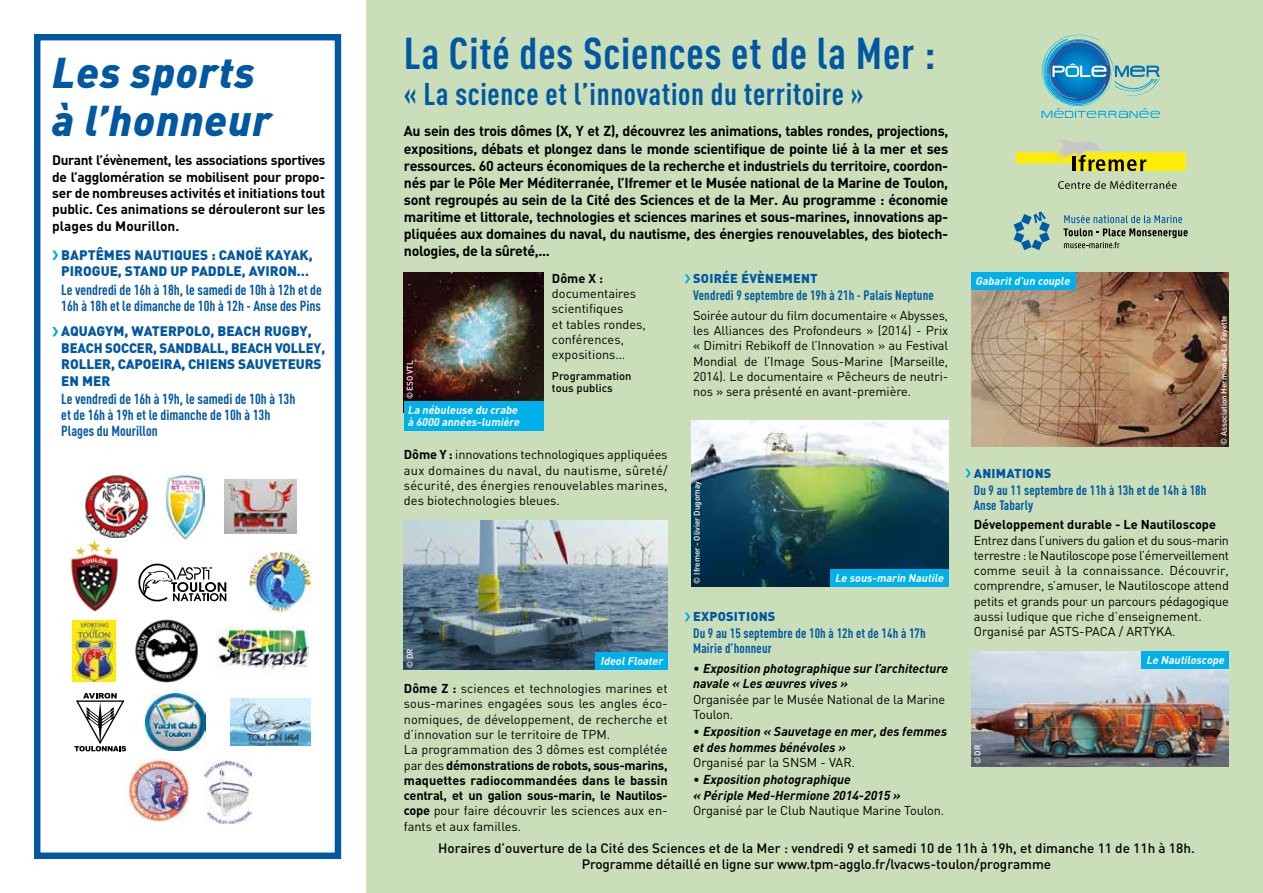
<style>
.page{position:relative;width:1263px;height:893px;background:#fff}
.page>*{position:absolute;margin:0;border:0;box-sizing:border-box;transform-origin:0 0}
.t1{font:700 43.95px "DIN Cond";letter-spacing:.02em;color:#0058a2}
.t2{font:italic 900 42.45px/48px "DIN";letter-spacing:.02em;color:#0058a2}
.t3{font:700 31.05px "DIN Cond";letter-spacing:.02em;color:#0058a2}
.t4{font:700 14.4px/16px "DIN Cond";color:#0058a2}
.t5{font:700 14.25px/17.1px "DIN";letter-spacing:-.025em;color:#000;text-align:justify}
.t6{font:700 13.65px/16.4px "DIN";letter-spacing:-.01em;color:#000;text-align:justify}
.t7{font:900 13.65px/16.4px "DIN";letter-spacing:-.01em;color:#0058a2}
.t8{font:500 13.5px/16.2px "DIN";color:#000;text-align:center}
.t9{font:700 13.5px/15px "DIN Cond";letter-spacing:.01em;color:#0058a2}
.t10{font:12.75px/15.3px "DIN";color:#000}
.t11{font:12.75px/15.3px "DIN";letter-spacing:-.02em;color:#000}
.t12{font:italic 700 12.75px/15.3px "DIN";color:#000}
.t13{font:700 12.75px "DIN";color:#000}
.t14{font:900 12.75px "DIN";letter-spacing:.02em;color:#0058a2}
.t15{font:italic 700 11.25px/12px "DIN";color:#fff}
.t16{font:500 11.25px/12px "DIN";color:#000}
.t17{font:500 8.25px "DIN";letter-spacing:-.01em;color:#fff}
.s1{font-weight:700}
.s2{font-weight:400;font-style:normal}
</style>
<div class="page">
<div style="left:366px;top:0;width:897px;height:893px;background:#cadfb9"></div>
<svg style="left:685px;top:274px;width:5px;height:9px"></svg>
<img style="left:691px;top:421px;width:257px;height:165px">
<div style="left:830px;top:569px;width:118px;height:17px;background:#00b0eb"></div>
<svg style="left:685px;top:612px;width:5px;height:9px"></svg>
<img style="left:972px;top:273px;width:257px;height:174px">
<div style="left:972px;top:273px;width:104px;height:17px;background:#00b0eb"></div>
<svg style="left:965px;top:469px;width:6px;height:9px"></svg>
<img style="left:972px;top:652px;width:257px;height:114px">
<div style="left:1142px;top:652px;width:87px;height:17px;background:#00b0eb"></div>
<img style="left:404px;top:273px;width:139px;height:129px">
<div style="left:404px;top:402px;width:139px;height:29px;background:#00b0eb"></div>
<img style="left:404px;top:521px;width:264px;height:149px">
<div style="left:595px;top:653px;width:73px;height:17px;background:#00b0eb"></div>
<svg style="left:1014px;top:211px;width:36px;height:39px"></svg>
<svg style="left:1063px;top:215px;width:125px;height:33px"></svg>
<svg style="left:1041px;top:35px;width:119px;height:83px"></svg>
<svg style="left:1016px;top:140px;width:170px;height:31px"></svg>
<svg style="left:1058px;top:181px;width:119px;height:8px"></svg>
<div style="left:34px;top:34px;width:307px;height:825px;border:6px solid #0058a2"></div>
<svg style="left:52px;top:250px;width:6px;height:10px"></svg>
<svg style="left:52px;top:327px;width:6px;height:9px"></svg>
<img style="left:128px;top:760px;width:61px;height:61px">
<img style="left:204px;top:762px;width:48px;height:61px">
<img style="left:73px;top:620px;width:42px;height:61px">
<img style="left:165px;top:475px;width:39px;height:64px">
<svg style="left:138px;top:564px;width:88px;height:37px"></svg>
<img style="left:250px;top:551px;width:62px;height:63px">
<img style="left:216px;top:626px;width:93px;height:44px">
<img style="left:135px;top:619px;width:63px;height:63px">
<img style="left:71px;top:540px;width:47px;height:70px">
<img style="left:225px;top:480px;width:71px;height:53px">
<img style="left:231px;top:698px;width:80px;height:48px">
<img style="left:85px;top:475px;width:63px;height:63px">
<img style="left:146px;top:693px;width:59px;height:58px">
<svg style="left:74px;top:693px;width:52px;height:58px"></svg>
<h2 class="t2" style="left:52px;top:49px;width:221px">Les sports à l’honneur</h2>
<p class="t6" style="left:52px;top:152px;width:275px">Durant l’évènement, les associations sportives de l’agglomération se mobilisent pour propo&shy;ser de nombreuses activités et initiations tout public. Ces animations se dérouleront sur les plages du Mourillon.</p>
<p class="t7" style="left:61px;top:247px;width:253px">BAPTÊMES NAUTIQUES : CANOË KAYAK,<br>PIROGUE, STAND UP PADDLE, AVIRON…</p>
<p class="t4" style="left:61px;top:281px;width:262px">Le vendredi de 16h à 18h, le samedi de 10h à 12h et de<br>16h à 18h et le dimanche de 10h à 12h - Anse des Pins</p>
<p class="t7" style="left:61px;top:323px;width:265px">AQUAGYM, WATERPOLO, BEACH RUGBY,<br>BEACH SOCCER, SANDBALL, BEACH VOLLEY,<br>ROLLER, CAPOEIRA, CHIENS SAUVETEURS<br>EN MER</p>
<p class="t4" style="left:61px;top:391px;width:236px">Le vendredi de 16h à 19h, le samedi de 10h à 13h et de 16h à 19h et le dimanche de 10h à 13h<br>Plages du Mourillon</p>
<h1 class="t1" style="left:404px;top:27px;width:533px">La Cité des Sciences et de la Mer :</h1>
<h3 class="t3" style="left:404px;top:75px;width:461px">« La science et l’innovation du territoire »</h3>
<p class="t5" style="left:404px;top:123px;width:546px">Au sein des trois dômes (X, Y et Z), découvrez les animations, tables rondes, projections, expositions, débats et plongez dans le monde scientifique de pointe lié à la mer et ses ressources. 60 acteurs économiques de la recherche et industriels du territoire, coordon&shy;nés par le Pôle Mer Méditerranée, l’Ifremer et le Musée national de la Marine de Toulon, sont regroupés au sein de la Cité des Sciences et de la Mer. Au programme : économie maritime et littorale, technologies et sciences marines et sous-marines, innovations ap&shy;pliquées aux domaines du naval, du nautisme, des énergies renouvelables, des biotech&shy;nologies, de la sûreté,...</p>
<p class="t17" style="left:405px;top:399px;width:40px;rotate:-90deg">© ESO VTL</p>
<p class="t15" style="left:408px;top:404px;width:113px">La nébuleuse du crabe à 6000 années-lumière</p>
<p class="t13" style="left:552px;top:271px;width:53px">Dôme X :</p>
<p class="t10" style="left:552px;top:286px;width:95px">documentaires scientifiques<br>et tables rondes, conférences, expositions…</p>
<p class="t16" style="left:552px;top:370px;width:81px">Programmation tous publics</p>
<p class="t10" style="left:404px;top:447px;width:265px;text-align:justify"><span class="s1">Dôme Y :</span> innovations technologiques appliquées aux domaines du naval, du nautisme, sûreté/ sécurité, des énergies renouvelables marines, des biotechnologies bleues.</p>
<p class="t17" style="left:405px;top:668px;width:21px;rotate:-90deg">© DR</p>
<p class="t15" style="left:601px;top:655px;width:64px">Ideol Floater</p>
<p class="t10" style="left:404px;top:681px;width:265px"><span class="s1">Dôme Z :</span> sciences et technologies marines et sous-marines engagées sous les angles éco&shy;nomiques, de développement, de recherche et d’innovation sur le territoire de TPM.<br>La programmation des 3 dômes est complétée par des <span class="s1">démonstrations de robots, sous-marins, maquettes radiocommandées dans le bassin central, et un galion sous-marin, le Nautilos&shy;cope</span> pour faire découvrir les sciences aux en&shy;fants et aux familles.</p>
<p class="t14" style="left:693px;top:271px;width:126px">SOIRÉE ÉVÈNEMENT</p>
<p class="t9" style="left:693px;top:288px;width:242px">Vendredi 9 septembre de 19h à 21h - Palais Neptune</p>
<p class="t10" style="left:693px;top:308px;width:257px;text-align:justify">Soirée autour du film documentaire « Abysses, les Alliances des Profondeurs » (2014) - Prix « Dimitri Rebikoff de l’Innovation » au Festival Mondial de l’Image Sous-Marine (Marseille, 2014). Le documentaire « Pêcheurs de neutri&shy;nos » sera présenté en avant-première.</p>
<p class="t17" style="left:692px;top:583px;width:104px;rotate:-90deg">© Ifremer - Olivier Dugornay</p>
<p class="t15" style="left:835px;top:572px;width:110px">Le sous-marin Nautile</p>
<p class="t14" style="left:693px;top:609px;width:84px">EXPOSITIONS</p>
<p class="t9" style="left:693px;top:626px;width:234px">Du 9 au 15 septembre de 10h à 12h et de 14h à 17h<br>Mairie d’honneur</p>
<p class="t12" style="left:693px;top:661px;width:257px"><span class="s2">•</span> Exposition photographique sur l’architecture navale « Les œuvres vives »</p>
<p class="t10" style="left:693px;top:691px;width:254px">Organisée par le Musée National de la Marine<br>Toulon.</p>
<p class="t12" style="left:693px;top:724px;width:255px"><span class="s2">•</span> Exposition « Sauvetage en mer, des femmes et des hommes bénévoles »</p>
<p class="t10" style="left:693px;top:755px;width:163px">Organisé par la SNSM - VAR.</p>
<p class="t12" style="left:693px;top:772px;width:209px"><span class="s2">•</span> Exposition photographique<br>« Périple Med-Hermione 2014-2015 »</p>
<p class="t10" style="left:693px;top:803px;width:253px">Organisé par le Club Nautique Marine Toulon.</p>
<p class="t15" style="left:976px;top:275px;width:96px">Gabarit d’un couple</p>
<p class="t17" style="left:1219px;top:445px;width:131px;rotate:-90deg">© Association Hermione –La Fayette</p>
<p class="t14" style="left:974px;top:465px;width:79px">ANIMATIONS</p>
<p class="t9" style="left:974px;top:482px;width:234px">Du 9 au 11 septembre de 11h à 13h et de 14h à 18h<br>Anse Tabarly</p>
<p class="t13" style="left:974px;top:517px;width:244px">Développement durable - Le Nautiloscope</p>
<p class="t11" style="left:974px;top:532px;width:257px">Entrez dans l’univers du galion et du sous-marin terrestre : le Nautiloscope pose l’émerveillement comme seuil à la connaissance. Découvrir, comprendre, s’amuser, le Nautiloscope attend petits et grands pour un parcours pédagogique aussi ludique que riche d’enseignement.<br>Organisé par ASTS-PACA / ARTYKA.</p>
<p class="t15" style="left:1147px;top:654px;width:79px">Le Nautiloscope</p>
<p class="t17" style="left:972px;top:764px;width:21px;rotate:-90deg">© DR</p>
<p class="t8" style="left:438px;top:840px;width:758px">Horaires d’ouverture de la Cité des Sciences et de la Mer : vendredi 9 et samedi 10 de 11h à 19h, et dimanche 11 de 11h à 18h.<br>Programme détaillé en ligne sur www.tpm-agglo.fr/lvacws-toulon/programme</p>
</div>
